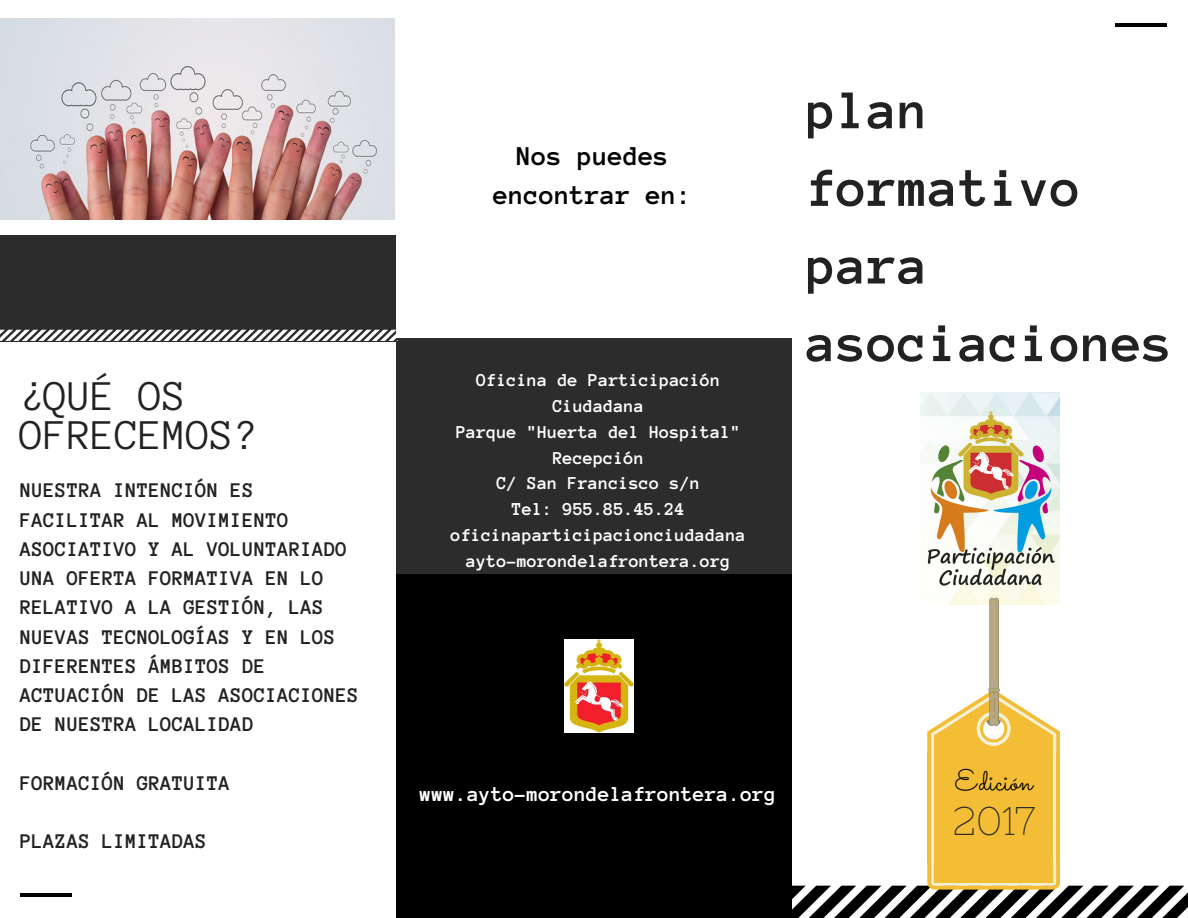
<style>
.page{position:relative;width:1188px;height:918px;background:#fff}
.page>*{position:absolute;margin:0;border:0;box-sizing:border-box;transform-origin:0 0}
.t1{font:700 55.95px/77.7px "Anonymous Pro";color:#222}
.t2{font:43.65px/38.2px "Anonymous Pro";color:#222}
.t3{font:40.05px "Nixie One";color:#2c2c2c}
.t4{font:29.25px "Sacramento";color:#000}
.t5{font:700 28.05px/38.2px "Anonymous Pro";color:#000;text-align:center}
.t6{font:700 21.75px "Anonymous Pro";color:#fff}
.t7{font:700 21.45px/29.2px "Anonymous Pro";color:#222}
.t8{font:700 18.75px/25.8px "Anonymous Pro";color:#fff;text-align:center}
</style>
<div class="page">
<hr style="left:1115px;top:24px;width:52px;height:3px;background:#000">
<hr style="left:20px;top:893px;width:52px;height:4px;background:#000">
<div style="left:0;top:235px;width:396px;height:107px;background:#2c2c2c"></div>
<div style="left:396px;top:339px;width:396px;height:237px;background:#2c2c2c"></div>
<div style="left:396px;top:575px;width:396px;height:343px;background:#000"></div>
<svg style="left:0;top:330px;width:398px;height:11px"></svg>
<img style="left:920px;top:393px;width:140px;height:205px">
<div style="left:934px;top:752px;width:120px;height:111px;background:#f4bd36"></div>
<hr style="left:1056px;top:752px;width:4px;height:111px;background:#f4bd36">
<hr style="left:927px;top:752px;width:4px;height:111px;background:#f4bd36">
<hr style="left:931px;top:752px;width:3px;height:111px;background:#f1f1da">
<hr style="left:1054px;top:752px;width:2px;height:111px;background:#f1f1da">
<svg style="left:792px;top:863px;width:396px;height:55px"></svg>
<svg style="left:927px;top:598px;width:133px;height:155px"></svg>
<img style="left:565px;top:639px;width:68px;height:93px">
<img style="left:0;top:18px;width:395px;height:201px">
<h3 class="t5" style="left:494px;top:138px;width:200px">Nos puedes encontrar en:</h3>
<h2 class="t2" style="left:20px;top:379px;width:239px">¿QUÉ OS<br>OFRECEMOS?</h2>
<p class="t8" style="left:451px;top:367px;width:297px">Oficina de Participación<br>Ciudadana<br>Parque "Huerta del Hospital"<br>Recepción<br>C/ San Francisco s/n<br>Tel: 955.85.45.24 oficinaparticipacionciudadana ayto-morondelafrontera.org</p>
<p class="t7" style="left:20px;top:476px;width:340px">NUESTRA INTENCIÓN ES<br>FACILITAR AL MOVIMIENTO<br>ASOCIATIVO Y AL VOLUNTARIADO<br>UNA OFERTA FORMATIVA EN LO<br>RELATIVO A LA GESTIÓN, LAS<br>NUEVAS TECNOLOGÍAS Y EN LOS<br>DIFERENTES ÁMBITOS DE<br>ACTUACIÓN DE LAS ASOCIACIONES<br>DE NUESTRA LOCALIDAD</p>
<p class="t7" style="left:20px;top:769px;width:212px">FORMACIÓN GRATUITA</p>
<p class="t6" style="left:420px;top:784px;width:358px">www.ayto-morondelafrontera.org</p>
<p class="t7" style="left:20px;top:827px;width:189px">PLAZAS LIMITADAS</p>
<h1 class="t1" style="left:807px;top:73px;width:368px">plan formativo para asociaciones</h1>
<h3 class="t4" style="left:955px;top:763px;width:79px">Edición</h3>
<h3 class="t3" style="left:952px;top:798px;width:84px">2017</h3>
</div>
